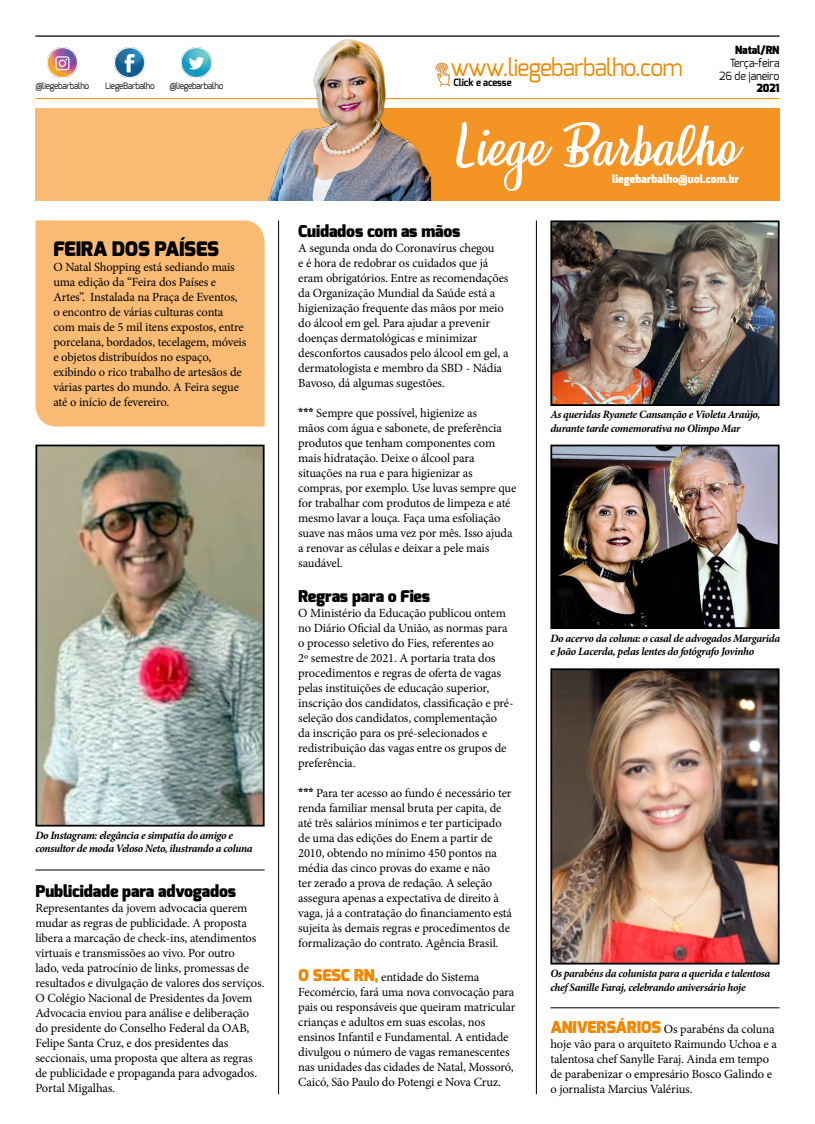
<style>
.page{position:relative;width:815px;height:1124px;background:#fff}
.page>*{position:absolute;margin:0;border:0;box-sizing:border-box;transform-origin:0 0}
.t1{font:51.25px "Honeymoon Personal Use";color:#fff}
.t2{font:23.88px "Exo";letter-spacing:-.03em;color:#f18700;scale:.95 1}
.t3{font:900 20px "Exo";letter-spacing:-.01em;color:#000}
.t4{font:900 16.25px "Exo";letter-spacing:-.01em;color:#000}
.t5{font:12.5px/15px "Minion Pro";letter-spacing:-.01em;color:#000}
.t6{font:italic 700 11.25px/13.5px "Minion Pro";letter-spacing:-.03em;color:#000}
.t7{font:900 11.25px "Exo";color:#fff;scale:.95 1}
.t8{font:11.25px/12.5px "Exo";letter-spacing:-.01em;color:#000;text-align:right;scale:.95 1}
.t9{font:900 11.25px "Exo";letter-spacing:-.01em;color:#000;scale:.95 1}
.t10{font:700 10px "Exo";letter-spacing:-.01em;color:#000;scale:.95 1}
.t11{font:8.75px "Exo";letter-spacing:-.03em;color:#000;scale:.95 1}
.s1{font-family:"Exo";font-weight:900}
.s2{font-family:"Exo";font-weight:900;font-size:16.25px;color:#f18700}
</style>
<div class="page">
<hr style="left:35px;top:35px;width:745px;height:2px;background:#000">
<hr style="left:35px;top:98px;width:745px;height:1px;background:#f18700">
<img style="left:47px;top:47px;width:31px;height:30px">
<img style="left:114px;top:47px;width:31px;height:30px">
<img style="left:181px;top:47px;width:31px;height:30px">
<div style="left:35px;top:108px;width:745px;height:93px;background:#f9ba73"></div>
<div style="left:331px;top:108px;width:449px;height:93px;background:#f49425"></div>
<img style="left:242px;top:35px;width:235px;height:166px">
<hr style="left:278px;top:220px;width:1px;height:873px;background:#000">
<hr style="left:536px;top:220px;width:1px;height:873px;background:#000">
<hr style="left:550px;top:1007px;width:230px;height:1px;background:#000">
<img style="left:553px;top:223px;width:224px;height:180px">
<div style="left:550px;top:220px;width:230px;height:186px;border:2px solid #000"></div>
<img style="left:553px;top:671px;width:224px;height:290px">
<div style="left:550px;top:668px;width:230px;height:296px;border:2px solid #000"></div>
<img style="left:553px;top:447px;width:224px;height:179px">
<div style="left:550px;top:444px;width:230px;height:185px;border:2px solid #000"></div>
<div style="left:35px;top:220px;width:230px;height:206px;background:#f9ba73"></div>
<hr style="left:35px;top:869px;width:230px;height:1px;background:#000">
<img style="left:38px;top:447px;width:224px;height:376px">
<div style="left:35px;top:444px;width:230px;height:382px;border:2px solid #000"></div>
<img style="left:429px;top:61px;width:27px;height:26px">
<p class="t11" style="left:35px;top:80px;width:58px">@liegebarbalho</p>
<p class="t11" style="left:105px;top:80px;width:54px">LiegeBarbalho</p>
<p class="t11" style="left:169px;top:80px;width:58px">@liegebarbalho</p>
<h3 class="t3" style="left:53px;top:236px;width:167px">FEIRA DOS PAÍSES</h3>
<p class="t5" style="left:53px;top:259px;width:194px">O Natal Shopping está sediando mais uma edição da “Feira dos Países e Artes”. Instalada na Praça de Eventos, o encontro de várias culturas conta com mais de 5 mil itens expostos, entre porcelana, bordados, tecelagem, móveis e objetos distribuídos no espaço, exibindo o rico trabalho de artesãos de várias partes do mundo. A Feira segue até o início de fevereiro.</p>
<p class="t6" style="left:35px;top:828px;width:219px">Do Instagram: elegância e simpatia do amigo e consultor de moda Veloso Neto, ilustrando a coluna</p>
<h3 class="t4" style="left:35px;top:880px;width:202px">Publicidade para advogados</h3>
<p class="t5" style="left:35px;top:900px;width:231px">Representantes da jovem advocacia querem mudar as regras de publicidade. A proposta libera a marcação de check-ins, atendimentos virtuais e transmissões ao vivo. Por outro<br>lado, veda patrocínio de links, promessas de resultados e divulgação de valores dos serviços.<br>O Colégio Nacional de Presidentes da Jovem Advocacia enviou para análise e deliberação do presidente do Conselho Federal da OAB, Felipe Santa Cruz, e dos presidentes das seccionais, uma proposta que altera as regras de publicidade e propaganda para advogados.<br>Portal Migalhas.</p>
<p class="t9" style="left:735px;top:43px;width:48px">Natal/RN</p>
<p class="t8" style="left:719px;top:57px;width:65px">Terça-feira<br>26 de janeiro</p>
<p class="t9" style="left:757px;top:81px;width:26px">2021</p>
<h2 class="t2" style="left:451px;top:52px;width:246px">www.liegebarbalho.com</h2>
<p class="t10" style="left:454px;top:76px;width:63px">Click e acesse</p>
<h1 class="t1" style="left:458px;top:117px;width:281px">Liege Barbalho</h1>
<p class="t7" style="left:612px;top:171px;width:135px">liegebarbalho@uol.com.br</p>
<h3 class="t4" style="left:298px;top:220px;width:164px">Cuidados com as mãos</h3>
<p class="t5" style="left:298px;top:240px;width:212px">A segunda onda do Coronavírus chegou<br>e é hora de redobrar os cuidados que já eram obrigatórios. Entre as recomendações da Organização Mundial da Saúde está a higienização frequente das mãos por meio do álcool em gel. Para ajudar a prevenir doenças dermatológicas e minimizar desconfortos causados pelo álcool em gel, a dermatologista e membro da SBD - Nádia Bavoso, dá algumas sugestões.</p>
<p class="t5" style="left:298px;top:405px;width:220px"><span class="s1">***</span> Sempre que possível, higienize as<br>mãos com água e sabonete, de preferência produtos que tenham componentes com mais hidratação. Deixe o álcool para situações na rua e para higienizar as compras, por exemplo. Use luvas sempre que for trabalhar com produtos de limpeza e até mesmo lavar a louça. Faça uma esfoliação suave nas mãos uma vez por mês. Isso ajuda a renovar as células e deixar a pele mais saudável.</p>
<h3 class="t4" style="left:298px;top:585px;width:134px">Regras para o Fies</h3>
<p class="t5" style="left:298px;top:605px;width:217px">O Ministério da Educação publicou ontem no Diário Oficial da União, as normas para o processo seletivo do Fies, referentes ao<br>2º semestre de 2021. A portaria trata dos procedimentos e regras de oferta de vagas pelas instituições de educação superior, inscrição dos candidatos, classificação e pré&shy;seleção dos candidatos, complementação<br>da inscrição para os pré-selecionados e redistribuição das vagas entre os grupos de preferência.</p>
<p class="t5" style="left:298px;top:785px;width:215px"><span class="s1">***</span> Para ter acesso ao fundo é necessário ter renda familiar mensal bruta per capita, de até três salários mínimos e ter participado de uma das edições do Enem a partir de 2010, obtendo no mínimo 450 pontos na média das cinco provas do exame e não<br>ter zerado a prova de redação. A seleção assegura apenas a expectativa de direito à vaga, já a contratação do financiamento está sujeita às demais regras e procedimentos de formalização do contrato. Agência Brasil.</p>
<p class="t5" style="left:298px;top:969px;width:219px"><span class="s2">O SESC RN,</span> entidade do Sistema Fecomércio, fará uma nova convocação para pais ou responsáveis que queiram matricular crianças e adultos em suas escolas, nos ensinos Infantil e Fundamental. A entidade divulgou o número de vagas remanescentes nas unidades das cidades de Natal, Mossoró, Caicó, São Paulo do Potengi e Nova Cruz.</p>
<p class="t6" style="left:550px;top:407px;width:211px">As queridas Ryanete Cansanção e Violeta Araújo, durante tarde comemorativa no Olimpo Mar</p>
<p class="t6" style="left:550px;top:631px;width:231px">Do acervo da coluna: o casal de advogados Margarida e João Lacerda, pelas lentes do fotógrafo Jovinho</p>
<p class="t6" style="left:550px;top:966px;width:221px">Os parabéns da colunista para a querida e talentosa chef Sanille Faraj, celebrando aniversário hoje</p>
<p class="t5" style="left:550px;top:1021px;width:228px"><span class="s2">ANIVERSÁRIOS</span> Os parabéns da coluna hoje vão para o arquiteto Raimundo Uchoa e a talentosa chef Sanylle Faraj. Ainda em tempo de parabenizar o empresário Bosco Galindo e o jornalista Marcius Valérius.</p>
</div>
